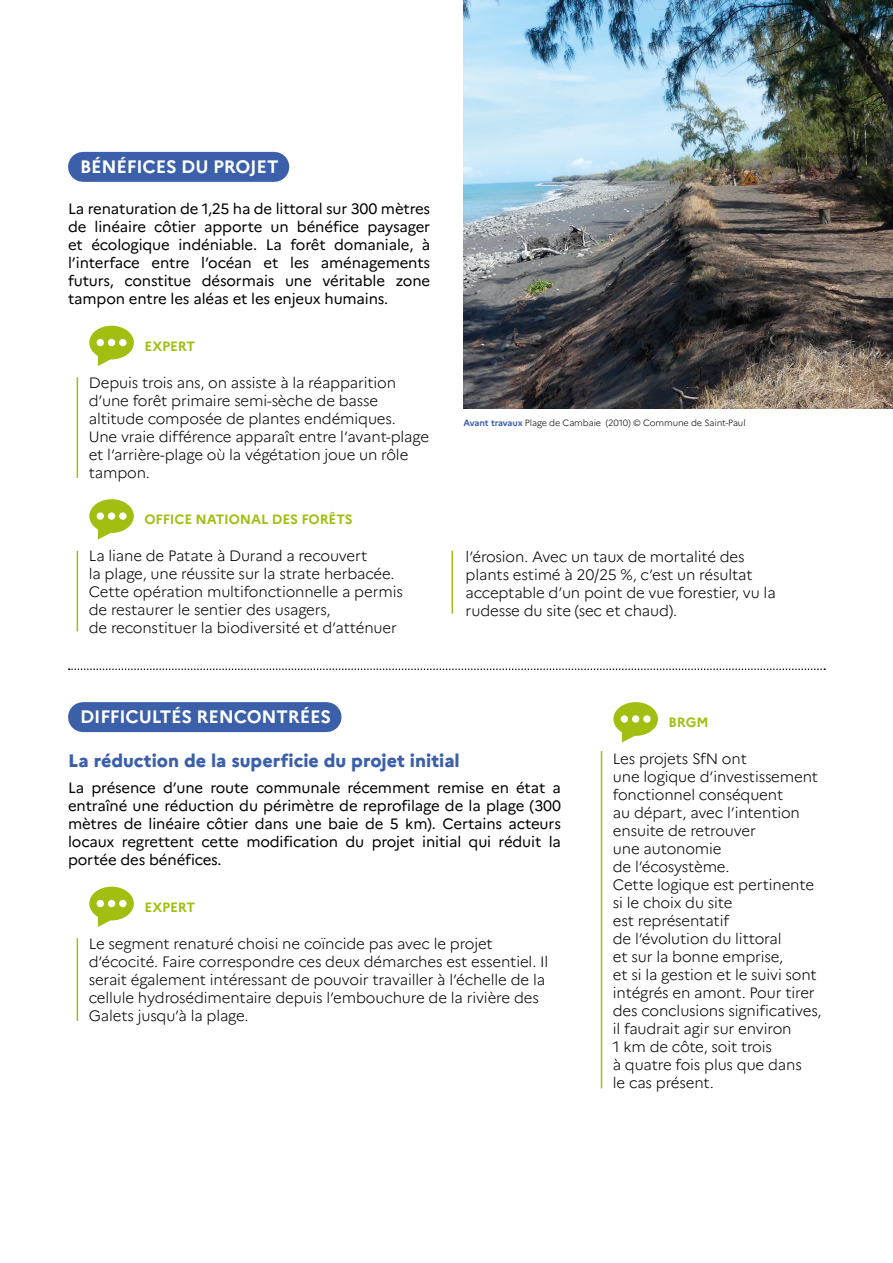
<style>
.page{position:relative;width:893px;height:1263px;background:#fff}
.page>*{position:absolute;margin:0;border:0;box-sizing:border-box;transform-origin:0 0}
.t1{font:800 18px "Marianne";color:#3b5fa9}
.t2{font:700 18px "Marianne";letter-spacing:-.01em;color:#fff}
.t3{font:300 15px/18px "Marianne";letter-spacing:-.01em;color:#000}
.t4{font:15px/18px "Marianne";letter-spacing:-.01em;color:#000;text-align:justify}
.t5{font:700 13.5px "Marianne";letter-spacing:-.01em;color:#a2be11}
.t6{font:300 9px "Marianne";letter-spacing:-.01em;color:#000}
.s1{font-weight:700;color:#3b5fa9}
</style>
<div class="page">
<svg style="left:69px;top:668px;width:756px;height:2px"></svg>
<div style="left:83px;top:702px;width:244px;height:30px;background:#3b5fa9"></div>
<svg style="left:89px;top:887px;width:45px;height:40px"></svg>
<div style="left:97px;top:900px;width:7px;height:7px;background:#fff;border-radius:50%"></div>
<div style="left:108px;top:900px;width:7px;height:7px;background:#fff;border-radius:50%"></div>
<div style="left:119px;top:900px;width:8px;height:7px;background:#fff;border-radius:50%"></div>
<svg style="left:613px;top:702px;width:45px;height:40px"></svg>
<div style="left:621px;top:715px;width:7px;height:8px;background:#fff;border-radius:50%"></div>
<div style="left:632px;top:715px;width:7px;height:8px;background:#fff;border-radius:50%"></div>
<div style="left:643px;top:715px;width:8px;height:8px;background:#fff;border-radius:50%"></div>
<div style="left:83px;top:152px;width:191px;height:30px;background:#3b5fa9"></div>
<svg style="left:89px;top:499px;width:45px;height:41px"></svg>
<div style="left:97px;top:512px;width:7px;height:8px;background:#fff;border-radius:50%"></div>
<div style="left:108px;top:512px;width:7px;height:8px;background:#fff;border-radius:50%"></div>
<div style="left:119px;top:512px;width:8px;height:8px;background:#fff;border-radius:50%"></div>
<svg style="left:89px;top:326px;width:45px;height:40px"></svg>
<div style="left:97px;top:339px;width:7px;height:7px;background:#fff;border-radius:50%"></div>
<div style="left:108px;top:339px;width:7px;height:7px;background:#fff;border-radius:50%"></div>
<div style="left:119px;top:339px;width:8px;height:7px;background:#fff;border-radius:50%"></div>
<hr style="left:77px;top:551px;width:1px;height:80px;background:#a2be11">
<hr style="left:451px;top:551px;width:2px;height:63px;background:#a2be11">
<hr style="left:77px;top:377px;width:1px;height:101px;background:#a2be11">
<hr style="left:77px;top:938px;width:1px;height:83px;background:#a2be11">
<hr style="left:601px;top:751px;width:1px;height:337px;background:#a2be11">
<img style="left:463px;top:0;width:430px;height:409px">
<p class="t2" style="left:80px;top:156px;width:200px">BÉNÉFICES DU PROJET</p>
<p class="t4" style="left:68px;top:200px;width:364px">La renaturation de 1,25 ha de littoral sur 300 mètres de linéaire côtier apporte un bénéfice paysager et écologique indéniable. La forêt domaniale, à l’interface entre l’océan et les aménagements futurs, constitue désormais une véritable zone tampon entre les aléas et les enjeux humains.</p>
<p class="t5" style="left:144px;top:338px;width:52px">EXPERT</p>
<p class="t3" style="left:89px;top:374px;width:342px">Depuis trois ans, on assiste à la réapparition d’une forêt primaire semi-sèche de basse altitude composée de plantes endémiques.<br>Une vraie différence apparaît entre l’avant-plage et l’arrière-plage où la végétation joue un rôle tampon.</p>
<p class="t5" style="left:144px;top:511px;width:210px">OFFICE NATIONAL DES FORÊTS</p>
<p class="t3" style="left:89px;top:547px;width:316px">La liane de Patate à Durand a recouvert<br>la plage, une réussite sur la strate herbacée.<br>Cette opération multifonctionnelle a permis de restaurer le sentier des usagers,<br>de reconstituer la biodiversité et d’atténuer</p>
<p class="t2" style="left:80px;top:706px;width:252px">DIFFICULTÉS RENCONTRÉES</p>
<p class="t6" style="left:463px;top:417px;width:284px"><span class="s1">Avant travaux</span> Plage de Cambaie (2010) © Commune de Saint-Paul</p>
<p class="t3" style="left:466px;top:548px;width:312px">l’érosion. Avec un taux de mortalité des plants estimé à 20/25 %, c’est un résultat acceptable d’un point de vue forestier, vu la rudesse du site (sec et chaud).</p>
<p class="t5" style="left:669px;top:714px;width:41px">BRGM</p>
<p class="t1" style="left:68px;top:749px;width:393px">La réduction de la superficie du projet initial</p>
<p class="t4" style="left:68px;top:779px;width:494px">La présence d’une route communale récemment remise en état a entraîné une réduction du périmètre de reprofilage de la plage (300 mètres de linéaire côtier dans une baie de 5 km). Certains acteurs locaux regrettent cette modification du projet initial qui réduit la portée des bénéfices.</p>
<p class="t5" style="left:144px;top:899px;width:52px">EXPERT</p>
<p class="t3" style="left:89px;top:934px;width:461px">Le segment renaturé choisi ne coïncide pas avec le projet d’écocité. Faire correspondre ces deux démarches est essentiel. Il serait également intéressant de pouvoir travailler à l’échelle de la cellule hydrosédimentaire depuis l’embouchure de la rivière des Galets jusqu’à la plage.</p>
<p class="t3" style="left:613px;top:750px;width:210px">Les projets SfN ont<br>une logique d’investissement fonctionnel conséquent<br>au départ, avec l’intention ensuite de retrouver<br>une autonomie<br>de l’écosystème.<br>Cette logique est pertinente si le choix du site<br>est représentatif<br>de l’évolution du littoral<br>et sur la bonne emprise,<br>et si la gestion et le suivi sont intégrés en amont. Pour tirer des conclusions significatives, il faudrait agir sur environ<br>1 km de côte, soit trois<br>à quatre fois plus que dans<br>le cas présent.</p>
</div>
